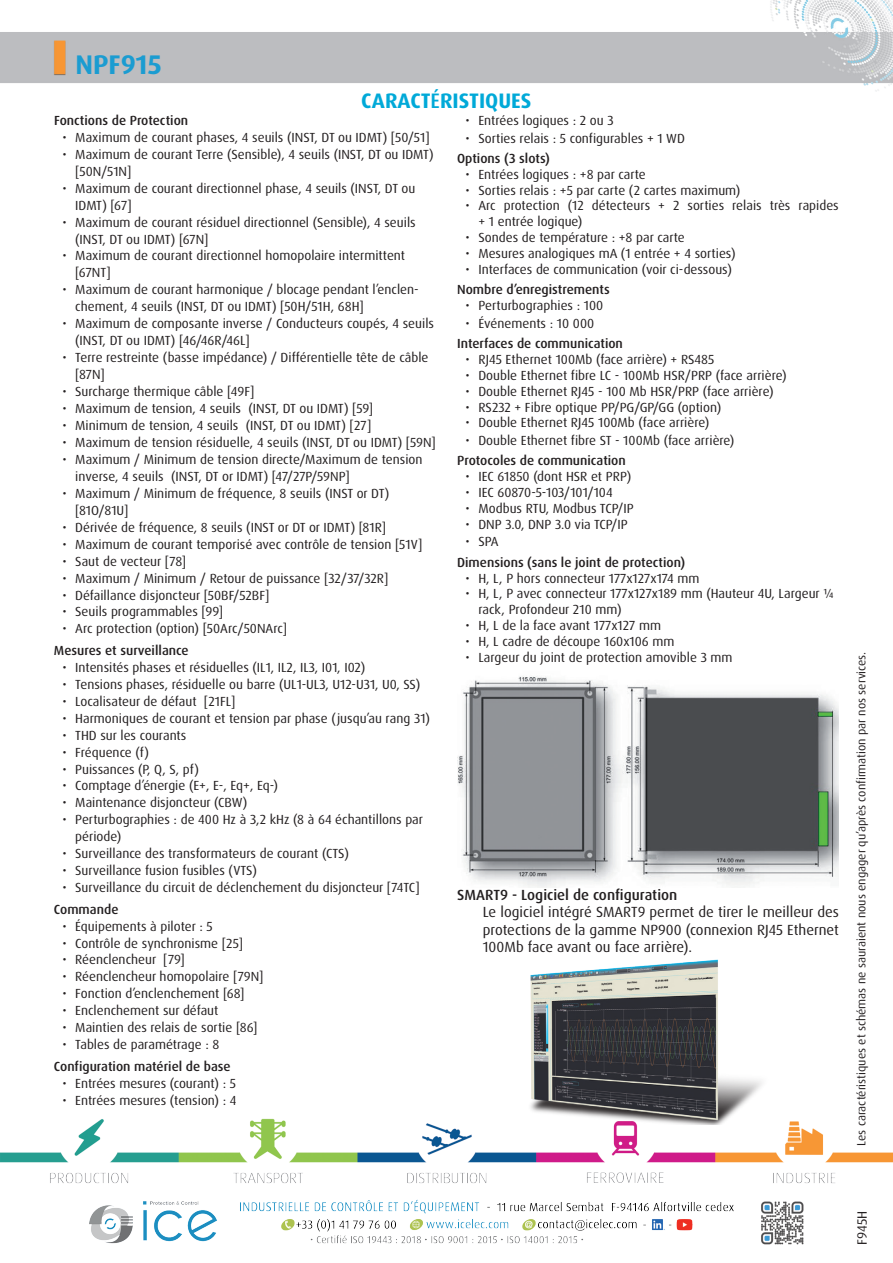
<style>
.page{position:relative;width:893px;height:1263px;background:#fff}
.page>*{position:absolute;margin:0;border:0;box-sizing:border-box;transform-origin:0 0}
.t1{font:700 27px "Dax OT";color:#1b9cd1}
.t2{font:700 21px "Dax OT";color:#00a9d8}
.t3{font:14.7px/17.7px "Dax OT";color:#231f20;text-align:justify}
.t4{font:500 14.7px "Dax OT";color:#231f20}
.t5{font:13.5px "Dax OT";color:#231f20}
.t6{font:13.2px/17px "Dax OT";color:#231f20}
.t7{font:500 13.2px "Dax OT";color:#231f20}
.t8{font:12px "Dax OT";color:#231f20}
.s1{font-weight:500}
</style>
<div class="page">
<img style="left:0;top:1118px;width:893px;height:127px">
<img style="left:0;top:0;width:893px;height:91px">
<img style="left:457px;top:676px;width:382px;height:212px">
<img style="left:521px;top:959px;width:252px;height:171px">
<h1 class="t1" style="left:75px;top:47px;width:88px">NPF915</h1>
<h2 class="t2" style="left:361px;top:88px;width:172px">CARACT<span class="s1">É</span>RISTIQUES</h2>
<p class="t7" style="left:54px;top:112px;width:136px">Fonctions de Protection</p>
<p class="t6" style="left:63px;top:129px;width:369px">• Maximum de courant phases, 4 seuils (INST, DT ou IDMT) [50/51]</p>
<p class="t6" style="left:75px;top:146px;width:360px;text-indent:-13px">• Maximum de courant Terre (Sensible), 4 seuils (INST, DT ou IDMT) [50N/51N]</p>
<p class="t6" style="left:75px;top:180px;width:342px;text-indent:-13px">• Maximum de courant directionnel phase, 4 seuils (INST, DT ou<br>IDMT) [67]</p>
<p class="t6" style="left:75px;top:214px;width:342px;text-indent:-13px">• Maximum de courant résiduel directionnel (Sensible), 4 seuils (INST, DT ou IDMT) [67N]</p>
<p class="t6" style="left:75px;top:248px;width:331px;text-indent:-13px">• Maximum de courant directionnel homopolaire intermittent [67NT]</p>
<p class="t6" style="left:75px;top:281px;width:345px;text-indent:-13px">• Maximum de courant harmonique / blocage pendant l’enclen&shy;chement, 4 seuils (INST, DT ou IDMT) [50H/51H, 68H]</p>
<p class="t6" style="left:75px;top:315px;width:360px;text-indent:-13px">• Maximum de composante inverse / Conducteurs coupés, 4 seuils (INST, DT ou IDMT) [46/46R/46L]</p>
<p class="t6" style="left:75px;top:349px;width:355px;text-indent:-13px">• Terre restreinte (basse impédance) / Différentielle tête de câble [87N]</p>
<p class="t6" style="left:63px;top:383px;width:194px">• Surcharge thermique câble [49F]</p>
<p class="t6" style="left:63px;top:400px;width:312px">• Maximum de tension, 4 seuils (INST, DT ou IDMT) [59]</p>
<p class="t6" style="left:63px;top:417px;width:310px">• Minimum de tension, 4 seuils (INST, DT ou IDMT) [27]</p>
<p class="t6" style="left:63px;top:434px;width:375px">• Maximum de tension résiduelle, 4 seuils (INST, DT ou IDMT) [59N]</p>
<p class="t6" style="left:75px;top:451px;width:349px;text-indent:-13px">• Maximum / Minimum de tension directe/Maximum de tension inverse, 4 seuils (INST, DT or IDMT) [47/27P/59NP]</p>
<p class="t6" style="left:75px;top:485px;width:316px;text-indent:-13px">• Maximum / Minimum de fréquence, 8 seuils (INST or DT) [81O/81U]</p>
<p class="t6" style="left:63px;top:519px;width:325px">• Dérivée de fréquence, 8 seuils (INST or DT or IDMT) [81R]</p>
<p class="t6" style="left:63px;top:536px;width:361px">• Maximum de courant temporisé avec contrôle de tension [51V]</p>
<p class="t6" style="left:63px;top:553px;width:125px">• Saut de vecteur [78]</p>
<p class="t6" style="left:63px;top:570px;width:327px">• Maximum / Minimum / Retour de puissance [32/37/32R]</p>
<p class="t6" style="left:63px;top:587px;width:209px">• Défaillance disjoncteur [50BF/52BF]</p>
<p class="t6" style="left:63px;top:603px;width:162px">• Seuils programmables [99]</p>
<p class="t6" style="left:63px;top:620px;width:226px">• Arc protection (option) [50Arc/50NArc]</p>
<p class="t7" style="left:54px;top:642px;width:136px">Mesures et surveillance</p>
<p class="t6" style="left:62px;top:659px;width:304px">• Intensités phases et résiduelles (IL1, IL2, IL3, I01, I02)</p>
<p class="t6" style="left:62px;top:676px;width:359px">• Tensions phases, résiduelle ou barre (UL1-UL3, U12-U31, U0, SS)</p>
<p class="t6" style="left:62px;top:693px;width:174px">• Localisateur de défaut [21FL]</p>
<p class="t6" style="left:62px;top:710px;width:369px">• Harmoniques de courant et tension par phase (jusqu’au rang 31)</p>
<p class="t6" style="left:62px;top:727px;width:125px">• THD sur les courants</p>
<p class="t6" style="left:62px;top:744px;width:88px">• Fréquence (f)</p>
<p class="t6" style="left:62px;top:760px;width:138px">• Puissances (P, Q, S, pf)</p>
<p class="t6" style="left:62px;top:777px;width:217px">• Comptage d’énergie (E+, E-, Eq+, Eq-)</p>
<p class="t6" style="left:62px;top:794px;width:186px">• Maintenance disjoncteur (CBW)</p>
<p class="t6" style="left:75px;top:811px;width:349px;text-indent:-13px">• Perturbographies : de 400 Hz à 3,2 kHz (8 à 64 échantillons par période)</p>
<p class="t6" style="left:62px;top:845px;width:288px">• Surveillance des transformateurs de courant (CTS)</p>
<p class="t6" style="left:62px;top:862px;width:196px">• Surveillance fusion fusibles (VTS)</p>
<p class="t6" style="left:62px;top:879px;width:359px">• Surveillance du circuit de déclenchement du disjoncteur [74TC]</p>
<p class="t7" style="left:54px;top:901px;width:66px">Commande</p>
<p class="t6" style="left:62px;top:918px;width:152px">• Équipements à piloter : 5</p>
<p class="t6" style="left:62px;top:934px;width:182px">• Contrôle de synchronisme [25]</p>
<p class="t6" style="left:62px;top:951px;width:124px">• Réenclencheur [79]</p>
<p class="t6" style="left:62px;top:968px;width:203px">• Réenclencheur homopolaire [79N]</p>
<p class="t6" style="left:62px;top:985px;width:183px">• Fonction d’enclenchement [68]</p>
<p class="t6" style="left:62px;top:1002px;width:157px">• Enclenchement sur défaut</p>
<p class="t6" style="left:62px;top:1019px;width:197px">• Maintien des relais de sortie [86]</p>
<p class="t6" style="left:62px;top:1036px;width:158px">• Tables de paramétrage : 8</p>
<p class="t7" style="left:54px;top:1058px;width:178px">Configuration matériel de base</p>
<p class="t6" style="left:62px;top:1075px;width:175px">• Entrées mesures (courant) : 5</p>
<p class="t6" style="left:62px;top:1092px;width:175px">• Entrées mesures (tension) : 4</p>
<p class="t6" style="left:466px;top:112px;width:149px">• Entrées logiques : 2 ou 3</p>
<p class="t6" style="left:466px;top:130px;width:221px">• Sorties relais : 5 configurables + 1 WD</p>
<p class="t7" style="left:457px;top:150px;width:94px">Options (3 slots)</p>
<p class="t6" style="left:466px;top:166px;width:182px">• Entrées logiques : +8 par carte</p>
<p class="t6" style="left:466px;top:182px;width:276px">• Sorties relais : +5 par carte (2 cartes maximum)</p>
<p class="t6" style="left:478px;top:198px;width:362px;line-height:15.9px;text-indent:-13px">• Arc protection (12 détecteurs + 2 sorties relais très rapides + 1 entrée logique)</p>
<p class="t6" style="left:466px;top:229px;width:221px">• Sondes de température : +8 par carte</p>
<p class="t6" style="left:466px;top:245px;width:271px">• Mesures analogiques mA (1 entrée + 4 sorties)</p>
<p class="t6" style="left:466px;top:261px;width:268px">• Interfaces de communication (voir ci-dessous)</p>
<p class="t7" style="left:457px;top:281px;width:154px">Nombre d’enregistrements</p>
<p class="t6" style="left:466px;top:297px;width:139px">• Perturbographies : 100</p>
<p class="t6" style="left:466px;top:315px;width:130px">• Événements : 10 000</p>
<p class="t7" style="left:457px;top:335px;width:167px">Interfaces de communication</p>
<p class="t6" style="left:466px;top:351px;width:250px">• RJ45 Ethernet 100Mb (face arrière) + RS485</p>
<p class="t6" style="left:466px;top:367px;width:322px">• Double Ethernet fibre LC - 100Mb HSR/PRP (face arrière)</p>
<p class="t6" style="left:466px;top:383px;width:309px">• Double Ethernet RJ45 - 100 Mb HSR/PRP (face arrière)</p>
<p class="t6" style="left:466px;top:399px;width:257px">• RS232 + Fibre optique PP/PG/GP/GG (option)</p>
<p class="t6" style="left:466px;top:414px;width:245px">• Double Ethernet RJ45 100Mb (face arrière)</p>
<p class="t6" style="left:466px;top:432px;width:270px">• Double Ethernet fibre ST - 100Mb (face arrière)</p>
<p class="t7" style="left:457px;top:452px;width:170px">Protocoles de communication</p>
<p class="t6" style="left:466px;top:468px;width:167px">• IEC 61850 (dont HSR et PRP)</p>
<p class="t6" style="left:466px;top:484px;width:149px">• IEC 60870-5-103/101/104</p>
<p class="t6" style="left:466px;top:500px;width:169px">• Modbus RTU, Modbus TCP/IP</p>
<p class="t6" style="left:466px;top:516px;width:164px">• DNP 3.0, DNP 3.0 via TCP/IP</p>
<p class="t6" style="left:466px;top:533px;width:34px">• SPA</p>
<p class="t7" style="left:457px;top:554px;width:230px">Dimensions (sans le joint de protection)</p>
<p class="t6" style="left:466px;top:570px;width:235px">• H, L, P hors connecteur 177x127x174 mm</p>
<p class="t6" style="left:478px;top:586px;width:357px;line-height:15.9px;text-indent:-13px">• H, L, P avec connecteur 177x127x189 mm (Hauteur 4U, Largeur ¼ rack, Profondeur 210 mm)</p>
<p class="t6" style="left:466px;top:617px;width:197px">• H, L de la face avant 177x127 mm</p>
<p class="t6" style="left:466px;top:633px;width:210px">• H, L cadre de découpe 160x106 mm</p>
<p class="t6" style="left:466px;top:649px;width:268px">• Largeur du joint de protection amovible 3 mm</p>
<p class="t4" style="left:457px;top:885px;width:222px">SMART9 - Logiciel de configuration</p>
<p class="t3" style="left:483px;top:903px;width:358px">Le logiciel intégré SMART9 permet de tirer le meilleur des protections de la gamme NP900 (connexion RJ45 Ethernet 100Mb face avant ou face arrière).</p>
<p class="t8" style="left:854px;top:1146px;width:496px;rotate:-90deg">Les caractéristiques et schémas ne sauraient nous engager qu’après confirmation par nos services.</p>
<p class="t5" style="left:853px;top:1245px;width:35px;rotate:-90deg">F945H</p>
</div>
